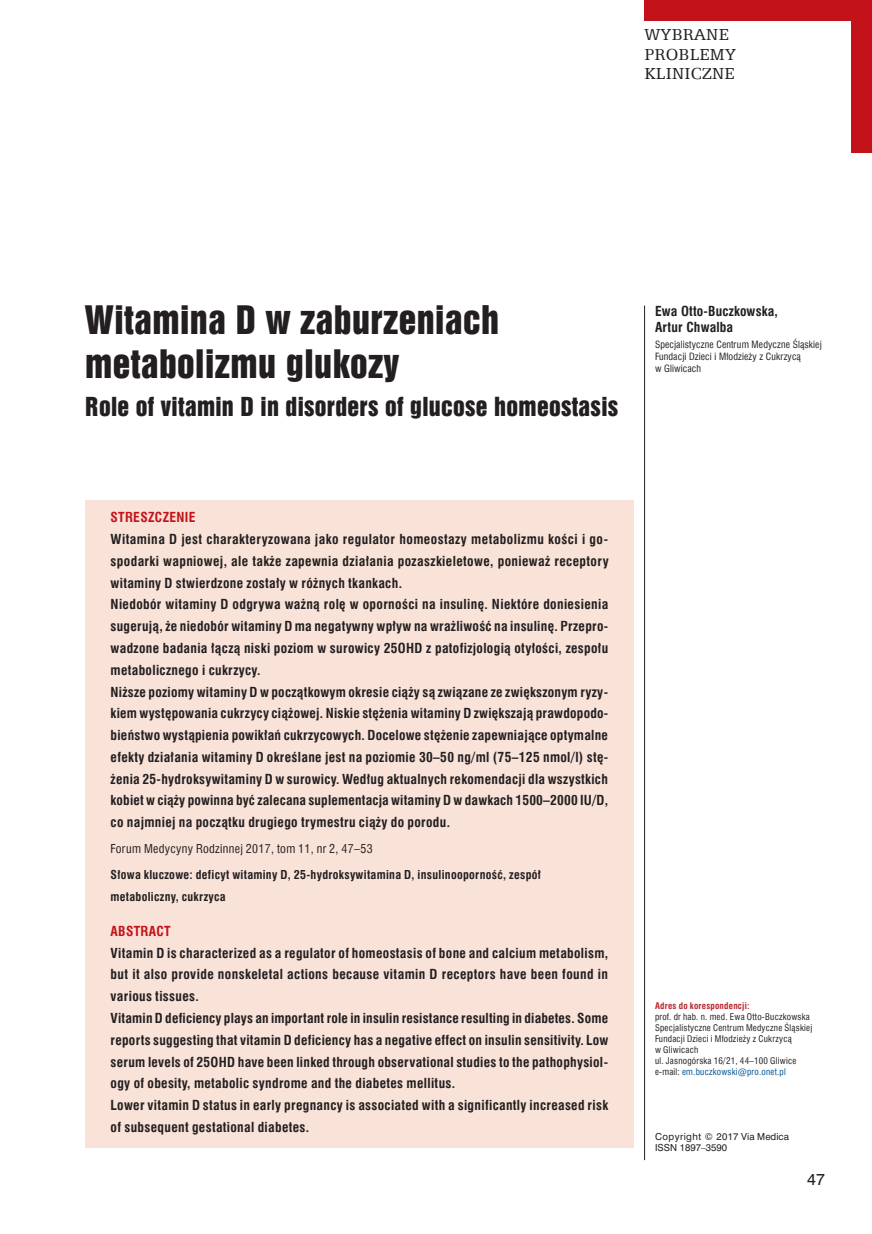
<style>
.page{position:relative;width:872px;height:1234px;background:#fff}
.page>*{position:absolute;margin:0;border:0;box-sizing:border-box;transform-origin:0 0}
._01_-_Tytuł{font:36px/44px "Swis 921 EU";letter-spacing:.015em;color:#231f20}
._02_-_tytuł_anglo{font:24px "Swis 921 EU";letter-spacing:.01em;color:#231f20}
.t1{font:18px/19.5px "Egyptian 505 EU";letter-spacing:.015em;color:#231f20}
.t2{font:15px "Swis 721 PL";color:#231f20}
._032_-_Streszczenie{font:700 13.5px/21.8px "Swis 721 Cn EU";letter-spacing:.025em;color:#231f20;text-align:justify}
._033_-_Streszczenie{font:700 13.5px/21.8px "Swis 721 Cn EU";letter-spacing:.025em;color:#231f20;text-align:justify}
._041_-_Autorzy{font:700 13.5px/16.5px "Swis 721 Cn EU";letter-spacing:.01em;color:#231f20}
._031_-_Streszczenie{font:700 13.5px "Swis 721 Cn EU";letter-spacing:.025em;color:#c4121a}
._034_-_Słowa_kluczow{font:700 12px/21.8px "Swis 721 Cn EU";letter-spacing:.025em;color:#231f20}
._034_-_adres_bibl_po{font:12px "Swis 721 Cn EU";letter-spacing:.025em;color:#231f20}
._042_-_Kliniki{font:9.75px/11.9px "Swis 721 Cn EU";letter-spacing:.01em;color:#231f20}
._052_-_Adres_kor__te{font:9px/11.1px "Swis 721 Cn EU";letter-spacing:.025em;color:#231f20}
.t3{font:9px/10.8px "Swis 721 PL";color:#231f20}
._052_-_Adres_kor__te-2{font:9px "Swis 721 Cn EU";letter-spacing:.025em;color:#005495}
._051_-_Adres_kor__śr{font:700 9px "Swis 721 Cn EU";letter-spacing:.025em;color:#b7282e}
.s1{color:#231f20}
</style>
<div class="page">
<hr style="left:644px;top:305px;width:1px;height:854px;background:#231f20">
<div style="left:644px;top:0;width:228px;height:21px;background:#c4121a"></div>
<div style="left:850px;top:0;width:22px;height:153px;background:#c4121a"></div>
<div style="left:85px;top:500px;width:549px;height:647px;background:#f9e3d9"></div>
<h3 class="t1" style="left:644px;top:24px;width:93px">WYBRANE<br>PROBLEMY<br>KLINICZNE</h3>
<p class="_01_-_Tytuł" style="left:85px;top:299px;width:415px">Witamina D w zaburzeniach metabolizmu glukozy</p>
<p class="_02_-_tytuł_anglo" style="left:85px;top:391px;width:534px">Role of vitamin D in disorders of glucose homeostasis</p>
<p class="_031_-_Streszczenie" style="left:111px;top:509px;width:86px">STRESZCZENIE</p>
<p class="_032_-_Streszczenie" style="left:111px;top:529px;width:499px">Witamina D jest charakteryzowana jako regulator homeostazy metabolizmu kości i go&shy;spodarki wapniowej, ale także zapewnia działania pozaszkieletowe, ponieważ receptory witaminy D stwierdzone zostały w różnych tkankach.</p>
<p class="_032_-_Streszczenie" style="left:111px;top:594px;width:499px">Niedobór witaminy D odgrywa ważną rolę w oporności na insulinę. Niektóre doniesienia sugerują, że niedobór witaminy D ma negatywny wpływ na wrażliwość na insulinę. Przepro&shy;wadzone badania łączą niski poziom w surowicy 25OHD z patofizjologią otyłości, zespołu metabolicznego i cukrzycy.</p>
<p class="_032_-_Streszczenie" style="left:111px;top:681px;width:499px">Niższe poziomy witaminy D w początkowym okresie ciąży są związane ze zwiększonym ryzy&shy;kiem występowania cukrzycy ciążowej. Niskie stężenia witaminy D zwiększają prawdopodo&shy;bieństwo wystąpienia powikłań cukrzycowych. Docelowe stężenie zapewniające optymalne efekty działania witaminy D określane jest na poziomie 30–50 ng/ml (75–125 nmol/l) stę&shy;żenia 25-hydroksywitaminy D w surowicy. Według aktualnych rekomendacji dla wszystkich kobiet w ciąży powinna być zalecana suplementacja witaminy D w dawkach 1500–2000 IU/D, co najmniej na początku drugiego trymestru ciąży do porodu.</p>
<p class="_034_-_adres_bibl_po" style="left:111px;top:840px;width:263px">Forum Medycyny Rodzinnej 2017, tom 11, nr 2, 47–53</p>
<p class="_034_-_Słowa_kluczow" style="left:111px;top:864px;width:432px">Słowa kluczowe: deficyt witaminy D, 25-hydroksywitamina D, insulinooporność, zespół metaboliczny, cukrzyca</p>
<p class="_031_-_Streszczenie" style="left:111px;top:922px;width:62px">ABSTRACT</p>
<p class="_033_-_Streszczenie" style="left:111px;top:942px;width:499px">Vitamin D is characterized as a regulator of homeostasis of bone and calcium metabolism, but it also provide nonskeletal actions because vitamin D receptors have been found in various tissues.</p>
<p class="_033_-_Streszczenie" style="left:111px;top:1007px;width:499px">Vitamin D deficiency plays an important role in insulin resistance resulting in diabetes. Some reports suggesting that vitamin D deficiency has a negative effect on insulin sensitivity. Low serum levels of 25OHD have been linked through observational studies to the pathophysiol&shy;ogy of obesity, metabolic syndrome and the diabetes mellitus.</p>
<p class="_033_-_Streszczenie" style="left:111px;top:1094px;width:499px">Lower vitamin D status in early pregnancy is associated with a significantly increased risk of subsequent gestational diabetes.</p>
<p class="_041_-_Autorzy" style="left:655px;top:303px;width:124px">Ewa Otto-Buczkowska,<br>Artur Chwalba</p>
<p class="_042_-_Kliniki" style="left:655px;top:339px;width:168px">Specjalistyczne Centrum Medyczne Śląskiej<br>Fundacji Dzieci i Młodzieży z Cukrzycą<br>w Gliwicach</p>
<p class="_051_-_Adres_kor__śr" style="left:655px;top:999px;width:96px">Adres do korespondencji:</p>
<p class="_052_-_Adres_kor__te" style="left:655px;top:1010px;width:159px">prof. dr hab. n. med. Ewa Otto-Buczkowska Specjalistyczne Centrum Medyczne Śląskiej Fundacji Dzieci i Młodzieży z Cukrzycą<br>w Gliwicach</p>
<p class="_052_-_Adres_kor__te" style="left:655px;top:1055px;width:143px">ul. Jasnogórska 16/21, 44–100 Gliwice</p>
<p class="_052_-_Adres_kor__te-2" style="left:655px;top:1065px;width:132px"><span class="s1">e-mail:</span> em.buczkowski@pro.onet.pl</p>
<p class="t3" style="left:655px;top:1130px;width:135px">Copyright © 2017 Via Medica<br>ISSN 1897–3590</p>
<p class="t2" style="left:807px;top:1169px;width:19px">47</p>
</div>
